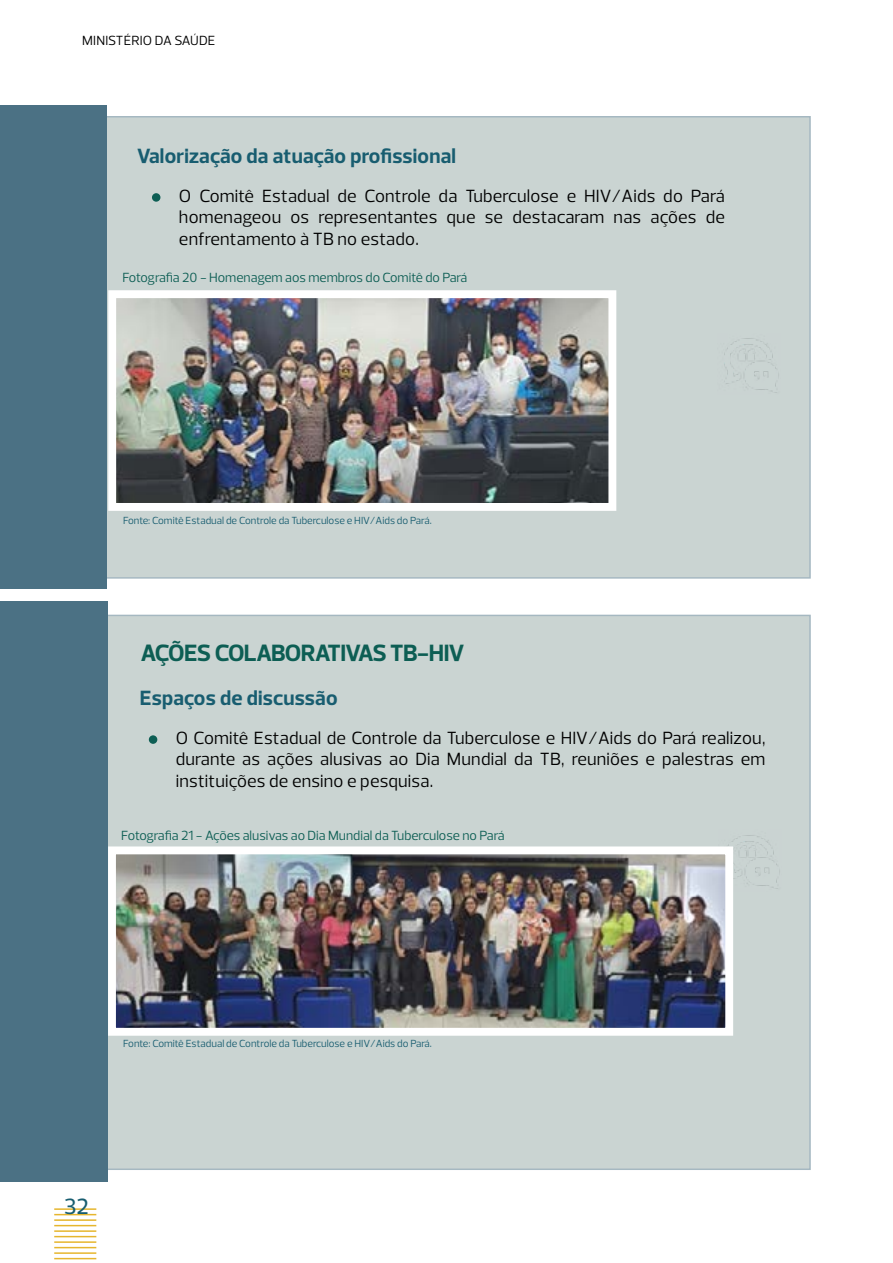
<style>
.page{position:relative;width:893px;height:1263px;background:#fff}
.page>*{position:absolute;margin:0;border:0;box-sizing:border-box;transform-origin:0 0}
.t1{font:700 24px "Prelo";letter-spacing:-.035em;color:#0d5e54}
.t2{font:500 22.5px "Prelo";color:#185d70}
.t3{font:700 21px "Prelo";letter-spacing:.01em;color:#185d70}
.t4{font:18px/21.6px "Prelo";letter-spacing:.01em;color:#000;text-align:justify}
.t5{font:13.5px "Prelo";color:#0d5e54}
.t6{font:13.5px "Prelo";letter-spacing:.01em;color:#000}
.t7{font:10.5px "Prelo";color:#185d70}
</style>
<div class="page">
<hr style="left:54px;top:1208px;width:42px;height:2px;background:#e6b62e">
<hr style="left:54px;top:1214px;width:42px;height:1px;background:#e6b62e">
<hr style="left:54px;top:1219px;width:42px;height:2px;background:#e6b62e">
<hr style="left:54px;top:1225px;width:42px;height:1px;background:#e6b62e">
<hr style="left:54px;top:1230px;width:42px;height:2px;background:#e6b62e">
<hr style="left:54px;top:1236px;width:42px;height:1px;background:#e6b62e">
<hr style="left:54px;top:1241px;width:42px;height:2px;background:#e6b62e">
<hr style="left:54px;top:1247px;width:42px;height:1px;background:#e6b62e">
<hr style="left:54px;top:1252px;width:42px;height:2px;background:#e6b62e">
<hr style="left:54px;top:1258px;width:42px;height:1px;background:#e6b62e">
<hr style="left:54px;top:1262px;width:42px;height:1px;background:#e6b62e">
<div style="left:85px;top:116px;width:726px;height:463px;background:#cad4d2"></div>
<div style="left:0;top:105px;width:107px;height:484px;background:#4b7184"></div>
<div style="left:152px;top:193px;width:8px;height:9px;background:#0d5e54;border-radius:50%"></div>
<img style="left:117px;top:299px;width:490px;height:203px">
<div style="left:108px;top:290px;width:508px;height:221px;border:8px solid #fff"></div>
<div style="left:85px;top:615px;width:726px;height:555px;background:#cad4d2"></div>
<div style="left:0;top:601px;width:108px;height:581px;background:#4b7184"></div>
<div style="left:149px;top:735px;width:8px;height:9px;background:#0d5e54;border-radius:50%"></div>
<img style="left:117px;top:855px;width:607px;height:172px">
<div style="left:108px;top:846px;width:625px;height:190px;border:8px solid #fff"></div>
<p class="t6" style="left:82px;top:32px;width:135px">MINISTÉRIO DA SAÚDE</p>
<p class="t3" style="left:137px;top:143px;width:320px">Valorização da atuação profissional</p>
<p class="t4" style="left:179px;top:185px;width:547px">O Comitê Estadual de Controle da Tuberculose e HIV/Aids do Pará homenageou os representantes que se destacaram nas ações de enfrentamento à TB no estado.</p>
<p class="t5" style="left:122px;top:269px;width:347px">Fotografia 20 - Homenagem aos membros do Comitê do Pará</p>
<p class="t7" style="left:123px;top:514px;width:310px">Fonte: Comitê Estadual de Controle da Tuberculose e HIV/Aids do Pará.</p>
<h1 class="t1" style="left:141px;top:638px;width:325px">AÇÕES COLABORATIVAS TB-HIV</h1>
<p class="t3" style="left:140px;top:685px;width:199px">Espaços de discussão</p>
<p class="t4" style="left:176px;top:727px;width:591px">O Comitê Estadual de Controle da Tuberculose e HIV/Aids do Pará realizou, durante as ações alusivas ao Dia Mundial da TB, reuniões e palestras em instituições de ensino e pesquisa.</p>
<p class="t5" style="left:121px;top:827px;width:385px">Fotografia 21 - Ações alusivas ao Dia Mundial da Tuberculose no Pará</p>
<p class="t7" style="left:123px;top:1037px;width:310px">Fonte: Comitê Estadual de Controle da Tuberculose e HIV/Aids do Pará.</p>
<p class="t2" style="left:64px;top:1192px;width:27px">32</p>
</div>
